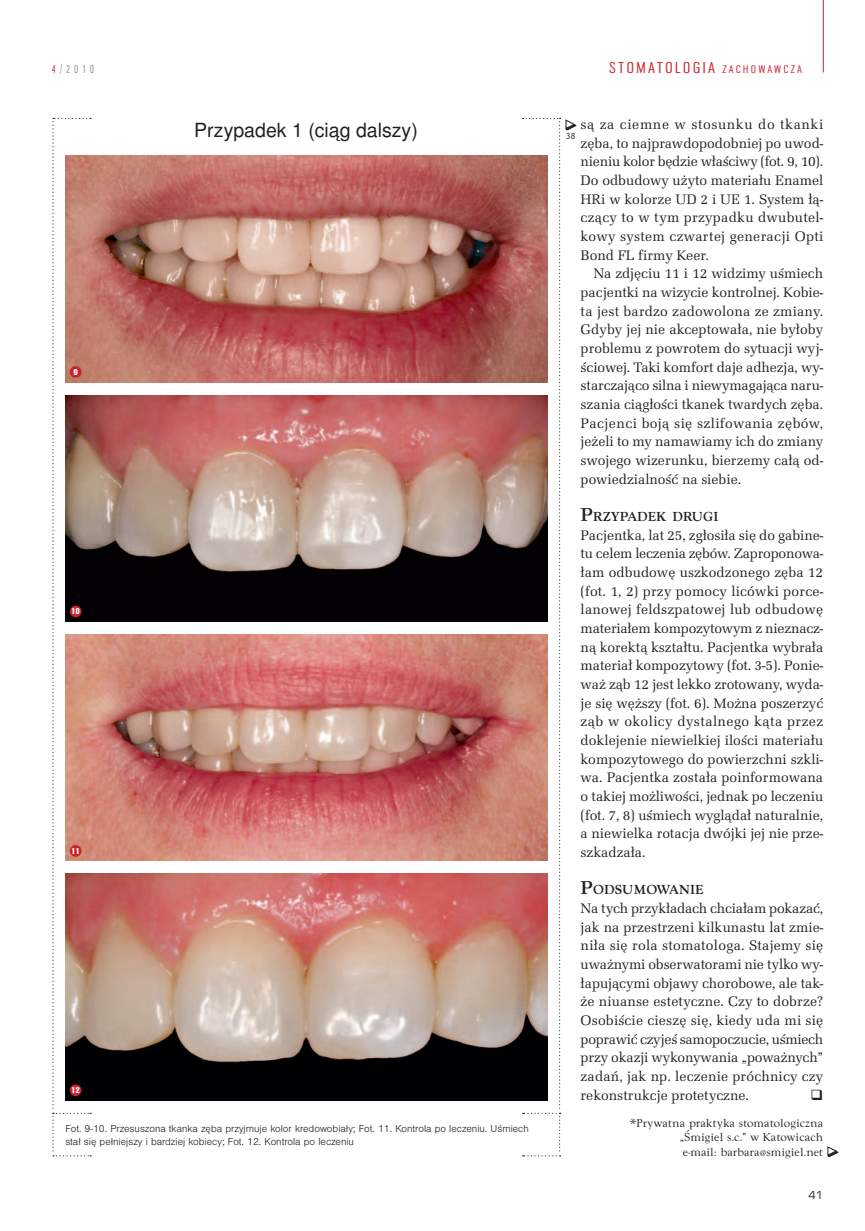
<style>
.page{position:relative;width:865px;height:1231px;background:#fff}
.page>*{position:absolute;margin:0;border:0;box-sizing:border-box;transform-origin:0 0}
.t1{font:19.5px "Nimbus San LCE";color:#231f20}
.t2{font:16.5px "URW Grotesk TCE Lig Con";letter-spacing:.1em;color:#c8242b;scale:1.25 1}
.t3{font:14.25px/18.6px "URW Latino TCE";color:#231f20;text-align:justify}
.t4{font:14.25px "URW Latino TCE";letter-spacing:.02em;color:#231f20}
.t5{font:14.25px "URW Latino TCE";letter-spacing:.03em;color:#231f20}
.t6{font:14.25px "URW Latino TCE";letter-spacing:.045em;color:#231f20}
.t7{font:500 13.65px "Goudy TCE";color:#231f20}
.t8{font:12px/14.4px "Goudy TCE";color:#231f20;text-align:justify}
.t9{font:12px "URW Grotesk TCE Lig Con";color:#808285}
.t10{font:12px "Eurostile TCE";color:#231f20}
.t11{font:300 10.5px/12.6px "Nimbus San TCE";color:#231f20}
.t12{font:9px "Nimbus San TCE Bla Con";color:#fff}
.t13{font:300 9px "URW Grotesk TCE";color:#231f20;scale:.95 1}
.s1{color:#c8242b}
.s2{font-size:11.55px}
.s3{font-size:19.5px}
</style>
<div class="page">
<hr style="left:822px;top:0;width:1px;height:72px;background:#c8242b">
<img style="left:91px;top:873px;width:431px;height:227px">
<img style="left:91px;top:634px;width:431px;height:227px">
<img style="left:91px;top:395px;width:431px;height:226px">
<img style="left:91px;top:156px;width:431px;height:226px">
<svg style="left:52px;top:118px;width:39px;height:1038px"></svg>
<svg style="left:522px;top:118px;width:54px;height:1038px"></svg>
<div style="left:70px;top:366px;width:11px;height:12px;background:#c8242b;border-radius:50%"></div>
<div style="left:70px;top:605px;width:11px;height:12px;background:#c8242b;border-radius:50%"></div>
<div style="left:70px;top:845px;width:11px;height:11px;background:#c8242b;border-radius:50%"></div>
<div style="left:70px;top:1084px;width:11px;height:12px;background:#c8242b;border-radius:50%"></div>
<svg style="left:827px;top:1146px;width:11px;height:11px"></svg>
<p class="t9" style="left:52px;top:64px;width:44px"><span class="s1">4</span>/2010</p>
<p class="t2" style="left:609px;top:61px;width:155px">STOMATOLOGIA <span class="s2">ZACHOWAWCZA</span></p>
<p class="t6" style="left:580px;top:118px;width:244px">są za ciemne w stosunku do tkanki</p>
<p class="t3" style="left:580px;top:134px;width:244px">zęba, to najprawdopodobniej po uwod-</p>
<p class="t3" style="left:580px;top:153px;width:244px">nieniu kolor będzie właściwy (fot. 9, 10).</p>
<p class="t3" style="left:580px;top:172px;width:244px">Do odbudowy użyto materiału Enamel</p>
<p class="t3" style="left:580px;top:190px;width:244px">HRi w kolorze UD 2 i UE 1. System łą-</p>
<p class="t4" style="left:580px;top:211px;width:244px">czący to w tym przypadku dwubutel-</p>
<p class="t4" style="left:580px;top:229px;width:244px">kowy system czwartej generacji Opti</p>
<p class="t3" style="left:580px;top:246px;width:130px">Bond FL firmy Keer.</p>
<p class="t3" style="left:593px;top:265px;width:231px">Na zdjęciu 11 i 12 widzimy uśmiech</p>
<p class="t3" style="left:580px;top:284px;width:244px">pacjentki na wizycie kontrolnej. Kobie-</p>
<p class="t3" style="left:580px;top:302px;width:244px">ta jest bardzo zadowolona ze zmiany.</p>
<p class="t3" style="left:580px;top:321px;width:244px">Gdyby jej nie akceptowała, nie byłoby</p>
<p class="t3" style="left:580px;top:340px;width:244px">problemu z powrotem do sytuacji wyj-</p>
<p class="t3" style="left:580px;top:358px;width:244px">ściowej. Taki komfort daje adhezja, wy-</p>
<p class="t3" style="left:580px;top:377px;width:244px">starczająco silna i niewymagająca naru-</p>
<p class="t3" style="left:580px;top:395px;width:244px">szania ciągłości tkanek twardych zęba.</p>
<p class="t5" style="left:580px;top:416px;width:244px">Pacjenci boją się szlifowania zębów,</p>
<p class="t3" style="left:580px;top:433px;width:244px">jeżeli to my namawiamy ich do zmiany</p>
<p class="t3" style="left:580px;top:451px;width:244px">swojego wizerunku, bierzemy całą od-</p>
<p class="t3" style="left:580px;top:470px;width:162px">powiedzialność na siebie.</p>
<p class="t7" style="left:580px;top:511px;width:139px"><span class="s3">P</span>RZYPADEK DRUGI</p>
<p class="t3" style="left:580px;top:526px;width:244px">Pacjentka, lat 25, zgłosiła się do gabine&shy;tu celem leczenia zębów. Zaproponowa&shy;łam odbudowę uszkodzonego zęba 12 (fot. 1, 2) przy pomocy licówki porce&shy;lanowej feldszpatowej lub odbudowę materiałem kompozytowym z nieznacz&shy;ną korektą kształtu. Pacjentka wybrała materiał kompozytowy (fot. 3-5). Ponie&shy;waż ząb 12 jest lekko zrotowany, wyda&shy;je się węższy (fot. 6). Można poszerzyć ząb w okolicy dystalnego kąta przez doklejenie niewielkiej ilości materiału kompozytowego do powierzchni szkli&shy;wa. Pacjentka została poinformowana o takiej możliwości, jednak po leczeniu (fot. 7, 8) uśmiech wyglądał naturalnie, a niewielka rotacja dwójki jej nie prze&shy;szkadzała.</p>
<p class="t7" style="left:580px;top:884px;width:124px"><span class="s3">P</span>ODSUMOWANIE</p>
<p class="t3" style="left:580px;top:899px;width:244px">Na tych przykładach chciałam pokazać, jak na przestrzeni kilkunastu lat zmie&shy;niła się rola stomatologa. Stajemy się uważnymi obserwatorami nie tylko wy&shy;łapującymi objawy chorobowe, ale tak&shy;że niuanse estetyczne. Czy to dobrze?<br>Osobiście cieszę się, kiedy uda mi się poprawić czyjeś samopoczucie, uśmiech przy okazji wykonywania „poważnych” zadań, jak np. leczenie próchnicy czy rekonstrukcje protetyczne.</p>
<p class="t8" style="left:679px;top:1116px;width:144px;text-indent:-50px">*Prywatna praktyka stomatologiczna „Śmigiel s.c.” w Katowicach e-mail: barbara@smigiel.net</p>
<p class="t1" style="left:194px;top:121px;width:225px">Przypadek 1 (ciąg dalszy)</p>
<p class="t13" style="left:566px;top:132px;width:11px">38</p>
<p class="t12" style="left:73px;top:368px;width:6px">9</p>
<p class="t12" style="left:71px;top:608px;width:10px">10</p>
<p class="t12" style="left:71px;top:847px;width:10px">11</p>
<p class="t12" style="left:71px;top:1086px;width:10px">12</p>
<p class="t11" style="left:65px;top:1123px;width:465px">Fot. 9-10. Przesuszona tkanka zęba przyjmuje kolor kredowobiały; Fot. 11. Kontrola po leczeniu. Uśmiech stał się pełniejszy i bardziej kobiecy; Fot. 12. Kontrola po leczeniu</p>
<p class="t10" style="left:808px;top:1189px;width:16px">41</p>
</div>
